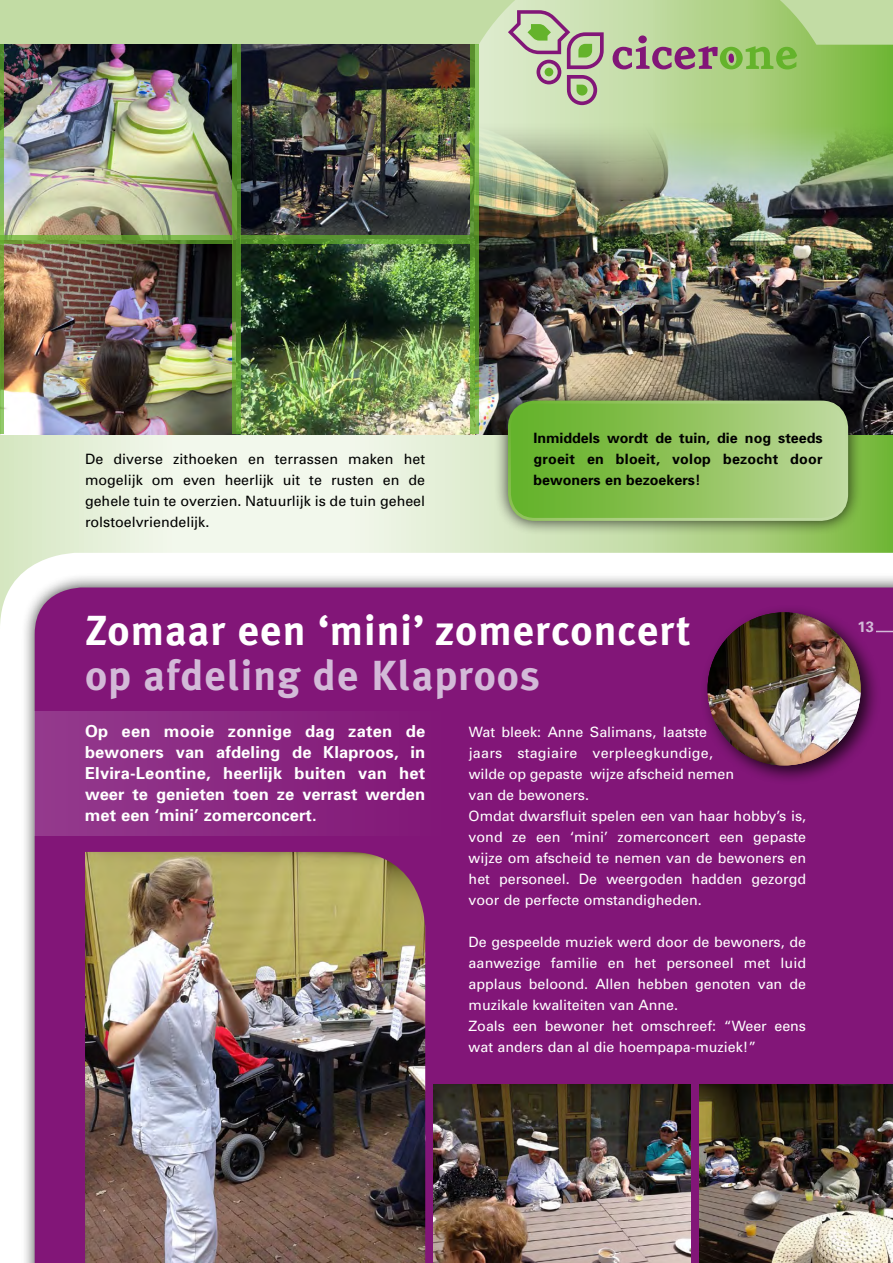
<style>
.page{position:relative;width:893px;height:1263px;background:#fff}
.page>*{position:absolute;margin:0;border:0;box-sizing:border-box;transform-origin:0 0}
.t1{font:700 42px "Meta Plus";letter-spacing:.025em;color:#fff}
.t2{font:700 42px "Meta Plus";letter-spacing:.025em;color:#d3bad8}
.t3{font:700 16.5px/21px "Univers";color:#fff;text-align:justify}
.t4{font:700 15px "Univers";color:#d3bad8}
.t5{font:14.25px/21px "Univers";color:#fff}
.t6{font:14.25px/21px "Univers";color:#000;text-align:justify}
.t7{font:700 14.25px/21px "Univers";letter-spacing:.015em;color:#000;text-align:justify}
</style>
<div class="page">
<div style="left:0;top:0;width:284px;height:1263px;background:linear-gradient(to right,#d9e8c8,#f6f9f3)"></div>
<svg style="left:284px;top:105px;width:609px;height:448px;background:#cde3b7"></svg>
<svg style="left:0;top:553px;width:284px;height:710px"></svg>
<div style="left:20px;top:573px;width:873px;height:690px;background:#000;opacity:.75"></div>
<div style="left:35px;top:587px;width:858px;height:676px;background:#821678"></div>
<div style="left:35px;top:711px;width:411px;height:124px;background:linear-gradient(to right,#943a8d,#811677)"></div>
<img style="left:4px;top:105px;width:466px;height:329px">
<img style="left:478px;top:124px;width:415px;height:310px">
<svg style="left:4px;top:235px;width:228px;height:8px;background:#6fa23c"></svg>
<svg style="left:241px;top:235px;width:229px;height:8px;background:#5a9631"></svg>
<img style="left:700px;top:1084px;width:193px;height:179px">
<img style="left:434px;top:1084px;width:257px;height:179px">
<img style="left:85px;top:852px;width:340px;height:411px">
<img style="left:0;top:0;width:893px;height:105px">
<div style="left:494px;top:386px;width:368px;height:149px;background:#000;opacity:.75"></div>
<svg style="left:509px;top:402px;width:338px;height:117px;background:#8ec25d"></svg>
<div style="left:508px;top:401px;width:340px;height:120px;border:3px solid #fff;border-radius:26px"></div>
<svg style="left:0;top:45px;width:4px;height:389px;background:#72a543"></svg>
<svg style="left:232px;top:45px;width:9px;height:389px;background:#57902e"></svg>
<svg style="left:470px;top:45px;width:8px;height:389px;background:#67a239"></svg>
<div style="left:700px;top:605px;width:181px;height:180px;background:#000;opacity:.75"></div>
<img style="left:708px;top:612px;width:153px;height:153px;border-radius:77px">
<svg style="left:876px;top:631px;width:17px;height:1px"></svg>
<p class="t6" style="left:85px;top:448px;width:342px">De diverse zithoeken en terrassen maken het mogelijk om even heerlijk uit te rusten en de gehele tuin te overzien. Natuurlijk is de tuin geheel rolstoelvriendelijk.</p>
<p class="t7" style="left:533px;top:427px;width:291px">Inmiddels wordt de tuin, die nog steeds groeit en bloeit, volop bezocht door bewoners en bezoekers!</p>
<h1 class="t1" style="left:85px;top:606px;width:607px">Zomaar een ‘mini’ zomerconcert</h1>
<h1 class="t2" style="left:85px;top:651px;width:456px">op afdeling de Klaproos</h1>
<p class="t3" style="left:85px;top:720px;width:342px">Op een mooie zonnige dag zaten de bewoners van afdeling de Klaproos, in Elvira-Leontine, heerlijk buiten van het weer te genieten toen ze verrast werden met een ‘mini’ zomerconcert.</p>
<p class="t5" style="left:469px;top:721px;width:339px">Wat bleek: Anne Salimans, laatste<br>jaars stagiaire verpleegkundige,<br>wilde op gepaste wijze afscheid nemen<br>van de bewoners.<br>Omdat dwarsfluit spelen een van haar hobby’s is, vond ze een ‘mini’ zomerconcert een gepaste wijze om afscheid te nemen van de bewoners en het personeel. De weergoden hadden gezorgd voor de perfecte omstandigheden.</p>
<p class="t5" style="left:469px;top:931px;width:339px">De gespeelde muziek werd door de bewoners, de aanwezige familie en het personeel met luid applaus beloond. Allen hebben genoten van de muzikale kwaliteiten van Anne.<br>Zoals een bewoner het omschreef: “Weer eens wat anders dan al die hoempapa-muziek!”</p>
<p class="t4" style="left:857px;top:617px;width:18px">13</p>
</div>
